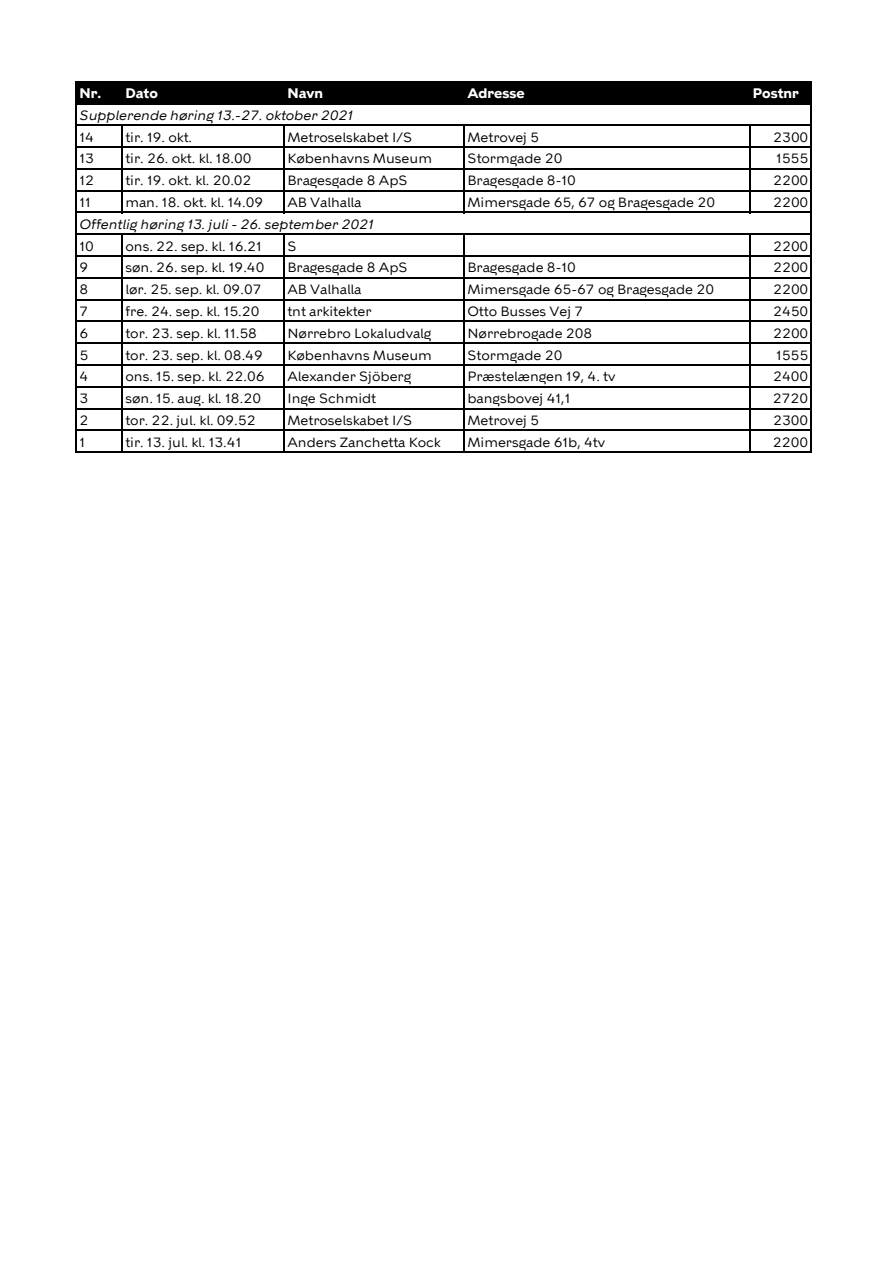
<style>
.page{position:relative;width:893px;height:1263px;background:#fff}
.page>*{position:absolute;margin:0;border:0;box-sizing:border-box;transform-origin:0 0}
.t1{font:13.5px "KBH";color:#000}
.t2{font:italic 13.5px "KBH";color:#000}
.t3{font:700 13.5px "KBH";color:#fff}
</style>
<div class="page">
<div style="left:77px;top:82px;width:734px;height:22px;background:#000"></div>
<hr style="left:122px;top:126px;width:1px;height:87px;background:#000">
<hr style="left:284px;top:126px;width:1px;height:87px;background:#000">
<hr style="left:464px;top:126px;width:1px;height:87px;background:#000">
<hr style="left:749px;top:126px;width:1px;height:87px;background:#000">
<hr style="left:76px;top:81px;width:1px;height:372px;background:#000">
<hr style="left:122px;top:235px;width:1px;height:218px;background:#000">
<hr style="left:284px;top:235px;width:1px;height:218px;background:#000">
<hr style="left:464px;top:235px;width:1px;height:218px;background:#000">
<hr style="left:749px;top:235px;width:1px;height:218px;background:#000">
<hr style="left:810px;top:82px;width:2px;height:371px;background:#000">
<hr style="left:77px;top:81px;width:735px;height:1px;background:#000">
<hr style="left:77px;top:125px;width:735px;height:1px;background:#000">
<hr style="left:77px;top:146px;width:735px;height:2px;background:#000">
<hr style="left:77px;top:168px;width:735px;height:2px;background:#000">
<hr style="left:77px;top:190px;width:735px;height:1px;background:#000">
<hr style="left:77px;top:212px;width:735px;height:1px;background:#000">
<hr style="left:77px;top:233px;width:735px;height:2px;background:#000">
<hr style="left:77px;top:255px;width:735px;height:2px;background:#000">
<hr style="left:77px;top:277px;width:735px;height:1px;background:#000">
<hr style="left:77px;top:299px;width:735px;height:1px;background:#000">
<hr style="left:77px;top:321px;width:735px;height:1px;background:#000">
<hr style="left:77px;top:342px;width:735px;height:2px;background:#000">
<hr style="left:77px;top:364px;width:735px;height:2px;background:#000">
<hr style="left:77px;top:386px;width:735px;height:1px;background:#000">
<hr style="left:77px;top:408px;width:735px;height:1px;background:#000">
<hr style="left:77px;top:429px;width:735px;height:2px;background:#000">
<hr style="left:77px;top:451px;width:735px;height:2px;background:#000">
<p class="t3" style="left:80px;top:86px;width:80px">Nr. Dato</p>
<p class="t3" style="left:287px;top:86px;width:37px">Navn</p>
<p class="t3" style="left:467px;top:86px;width:59px">Adresse</p>
<p class="t3" style="left:753px;top:86px;width:47px">Postnr</p>
<p class="t2" style="left:79px;top:110px;width:275px">Supplerende høring 13.-27. oktober 2021</p>
<p class="t1" style="left:79px;top:132px;width:16px">14</p>
<p class="t1" style="left:125px;top:132px;width:68px">tir. 19. okt.</p>
<p class="t1" style="left:287px;top:132px;width:126px">Metroselskabet I/S</p>
<p class="t1" style="left:467px;top:132px;width:73px">Metrovej 5</p>
<p class="t1" style="left:773px;top:132px;width:37px">2300</p>
<p class="t1" style="left:79px;top:154px;width:16px">13</p>
<p class="t1" style="left:125px;top:154px;width:128px">tir. 26. okt. kl. 18.00</p>
<p class="t1" style="left:287px;top:154px;width:146px">Københavns Museum</p>
<p class="t1" style="left:467px;top:154px;width:96px">Stormgade 20</p>
<p class="t1" style="left:776px;top:154px;width:34px">1555</p>
<p class="t1" style="left:79px;top:175px;width:16px">12</p>
<p class="t1" style="left:125px;top:175px;width:128px">tir. 19. okt. kl. 20.02</p>
<p class="t1" style="left:287px;top:175px;width:122px">Bragesgade 8 ApS</p>
<p class="t1" style="left:467px;top:175px;width:110px">Bragesgade 8-10</p>
<p class="t1" style="left:773px;top:175px;width:37px">2200</p>
<p class="t1" style="left:79px;top:197px;width:13px">11</p>
<p class="t1" style="left:125px;top:197px;width:139px">man. 18. okt. kl. 14.09</p>
<p class="t1" style="left:287px;top:197px;width:75px">AB Valhalla</p>
<p class="t1" style="left:467px;top:197px;width:249px">Mimersgade 65, 67 og Bragesgade 20</p>
<p class="t1" style="left:773px;top:197px;width:37px">2200</p>
<p class="t2" style="left:79px;top:219px;width:296px">Offentlig høring 13. juli - 26. september 2021</p>
<p class="t1" style="left:79px;top:241px;width:16px">10</p>
<p class="t1" style="left:125px;top:241px;width:138px">ons. 22. sep. kl. 16.21</p>
<p class="t1" style="left:287px;top:241px;width:11px">S</p>
<p class="t1" style="left:773px;top:241px;width:37px">2200</p>
<p class="t1" style="left:79px;top:262px;width:10px">9</p>
<p class="t1" style="left:125px;top:262px;width:141px">søn. 26. sep. kl. 19.40</p>
<p class="t1" style="left:287px;top:262px;width:122px">Bragesgade 8 ApS</p>
<p class="t1" style="left:467px;top:262px;width:110px">Bragesgade 8-10</p>
<p class="t1" style="left:773px;top:262px;width:37px">2200</p>
<p class="t1" style="left:79px;top:284px;width:10px">8</p>
<p class="t1" style="left:125px;top:284px;width:138px">lør. 25. sep. kl. 09.07</p>
<p class="t1" style="left:287px;top:284px;width:75px">AB Valhalla</p>
<p class="t1" style="left:467px;top:284px;width:248px">Mimersgade 65-67 og Bragesgade 20</p>
<p class="t1" style="left:773px;top:284px;width:37px">2200</p>
<p class="t1" style="left:79px;top:306px;width:10px">7</p>
<p class="t1" style="left:125px;top:306px;width:136px">fre. 24. sep. kl. 15.20</p>
<p class="t1" style="left:287px;top:306px;width:86px">tnt arkitekter</p>
<p class="t1" style="left:467px;top:306px;width:117px">Otto Busses Vej 7</p>
<p class="t1" style="left:773px;top:306px;width:37px">2450</p>
<p class="t1" style="left:79px;top:328px;width:10px">6</p>
<p class="t1" style="left:125px;top:328px;width:133px">tor. 23. sep. kl. 11.58</p>
<p class="t1" style="left:287px;top:328px;width:145px">Nørrebro Lokaludvalg</p>
<p class="t1" style="left:467px;top:328px;width:126px">Nørrebrogade 208</p>
<p class="t1" style="left:773px;top:328px;width:37px">2200</p>
<p class="t1" style="left:79px;top:350px;width:10px">5</p>
<p class="t1" style="left:125px;top:350px;width:139px">tor. 23. sep. kl. 08.49</p>
<p class="t1" style="left:287px;top:350px;width:146px">Københavns Museum</p>
<p class="t1" style="left:467px;top:350px;width:96px">Stormgade 20</p>
<p class="t1" style="left:776px;top:350px;width:34px">1555</p>
<p class="t1" style="left:79px;top:371px;width:10px">4</p>
<p class="t1" style="left:125px;top:371px;width:141px">ons. 15. sep. kl. 22.06</p>
<p class="t1" style="left:287px;top:371px;width:125px">Alexander Sjöberg</p>
<p class="t1" style="left:467px;top:371px;width:149px">Præstelængen 19, 4. tv</p>
<p class="t1" style="left:773px;top:371px;width:37px">2400</p>
<p class="t1" style="left:79px;top:393px;width:10px">3</p>
<p class="t1" style="left:125px;top:393px;width:137px">søn. 15. aug. kl. 18.20</p>
<p class="t1" style="left:287px;top:393px;width:90px">Inge Schmidt</p>
<p class="t1" style="left:467px;top:393px;width:105px">bangsbovej 41,1</p>
<p class="t1" style="left:773px;top:393px;width:37px">2720</p>
<p class="t1" style="left:79px;top:415px;width:10px">2</p>
<p class="t1" style="left:125px;top:415px;width:132px">tor. 22. jul. kl. 09.52</p>
<p class="t1" style="left:287px;top:415px;width:126px">Metroselskabet I/S</p>
<p class="t1" style="left:467px;top:415px;width:73px">Metrovej 5</p>
<p class="t1" style="left:773px;top:415px;width:37px">2300</p>
<p class="t1" style="left:79px;top:437px;width:7px">1</p>
<p class="t1" style="left:125px;top:437px;width:118px">tir. 13. jul. kl. 13.41</p>
<p class="t1" style="left:287px;top:437px;width:155px">Anders Zanchetta Kock</p>
<p class="t1" style="left:467px;top:437px;width:139px">Mimersgade 61b, 4tv</p>
<p class="t1" style="left:773px;top:437px;width:37px">2200</p>
</div>
